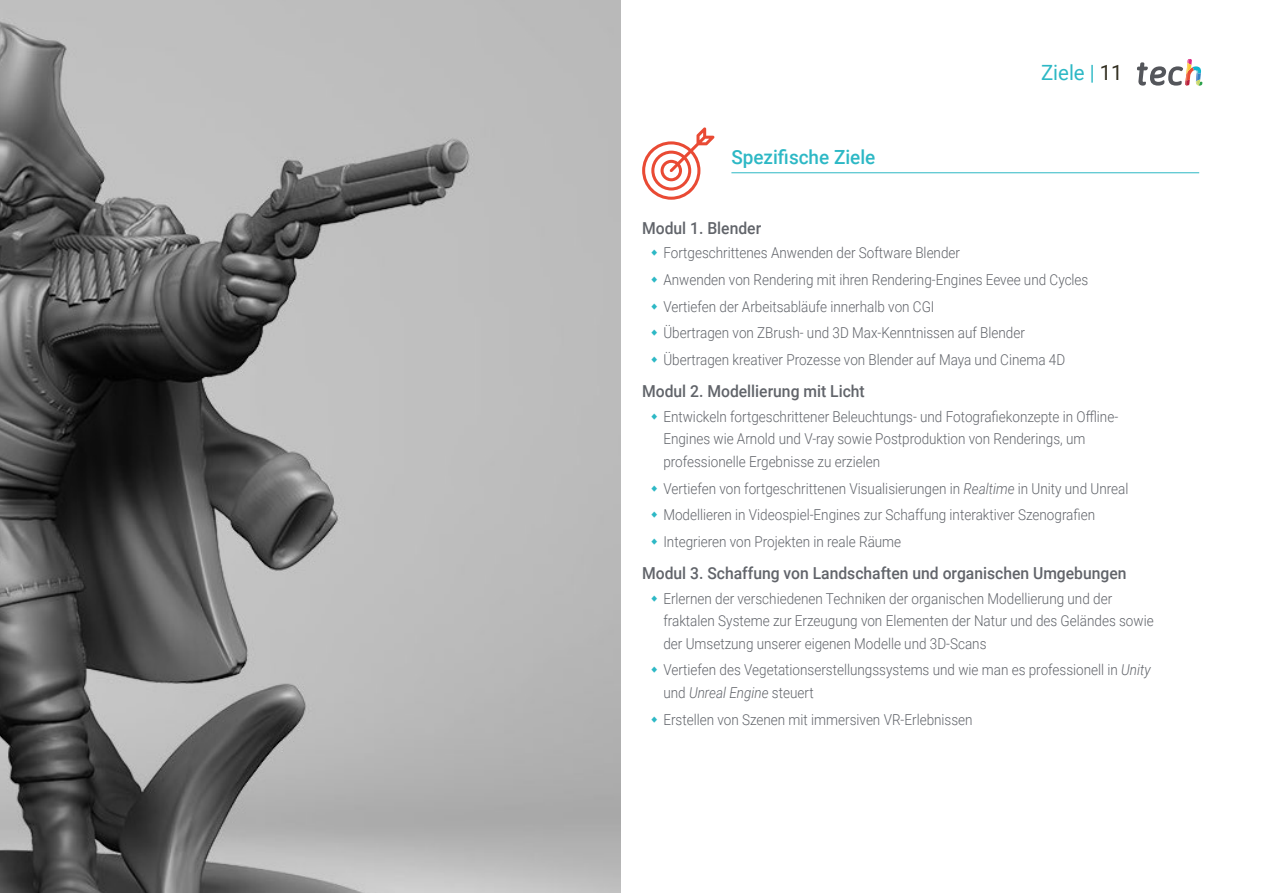
<style>
.page{position:relative;width:1263px;height:893px;background:#fff}
.page>*{position:absolute;margin:0;border:0;box-sizing:border-box;transform-origin:0 0}
.t1{font:21px "Roboto";color:#2db8c5}
.t2{font:500 19.5px "Roboto";color:#2db8c5}
.t3{font:500 16.5px "Roboto";color:#61646a;scale:.95 1}
.t4{font:300 15px/26.7px "Roboto";color:#61646a;scale:.9 1}
.s1{color:#312e20}
.s2{font-style:italic}
</style>
<div class="page">
<img style="left:0;top:0;width:621px;height:893px">
<svg style="left:1137px;top:59px;width:65px;height:27px"></svg>
<hr style="left:731px;top:172px;width:468px;height:1px;background:#2db8c5">
<svg style="left:642px;top:127px;width:72px;height:73px"></svg>
<h2 class="t2" style="left:731px;top:144px;width:145px">Spezifische Ziele</h2>
<h1 class="t1" style="left:1041px;top:57px;width:83px">Ziele | <span class="s1">11</span></h1>
<p class="t3" style="left:642px;top:216px;width:127px">Modul 1. Blender</p>
<p class="t4" style="left:663px;top:239px;width:474px">Fortgeschrittenes Anwenden der Software Blender<br>Anwenden von Rendering mit ihren Rendering-Engines Eevee und Cycles Vertiefen der Arbeitsabläufe innerhalb von CGI<br>Übertragen von ZBrush- und 3D Max-Kenntnissen auf Blender Übertragen kreativer Prozesse von Blender auf Maya und Cinema 4D</p>
<p class="t3" style="left:642px;top:380px;width:236px">Modul 2. Modellierung mit Licht</p>
<p class="t4" style="left:663px;top:405px;width:507px;line-height:22.5px">Entwickeln fortgeschrittener Beleuchtungs- und Fotografiekonzepte in Offline-<br>Engines wie Arnold und V-ray sowie Postproduktion von Renderings, um professionelle Ergebnisse zu erzielen</p>
<p class="t4" style="left:663px;top:474px;width:518px">Vertiefen von fortgeschrittenen Visualisierungen in <span class="s2">Realtime</span> in Unity und Unreal<br>Modellieren in Videospiel-Engines zur Schaffung interaktiver Szenografien<br>Integrieren von Projekten in reale Räume</p>
<p class="t3" style="left:642px;top:562px;width:511px">Modul 3. Schaffung von Landschaften und organischen Umgebungen</p>
<p class="t4" style="left:663px;top:586px;width:546px;line-height:22.5px">Erlernen der verschiedenen Techniken der organischen Modellierung und der fraktalen Systeme zur Erzeugung von Elementen der Natur und des Geländes sowie der Umsetzung unserer eigenen Modelle und 3D-Scans</p>
<p class="t4" style="left:663px;top:658px;width:543px;line-height:22.5px">Vertiefen des Vegetationserstellungssystems und wie man es professionell in <span class="s2">Unity </span>und <span class="s2">Unreal Engine</span> steuert</p>
<p class="t4" style="left:663px;top:705px;width:345px">Erstellen von Szenen mit immersiven VR-Erlebnissen</p>
</div>
